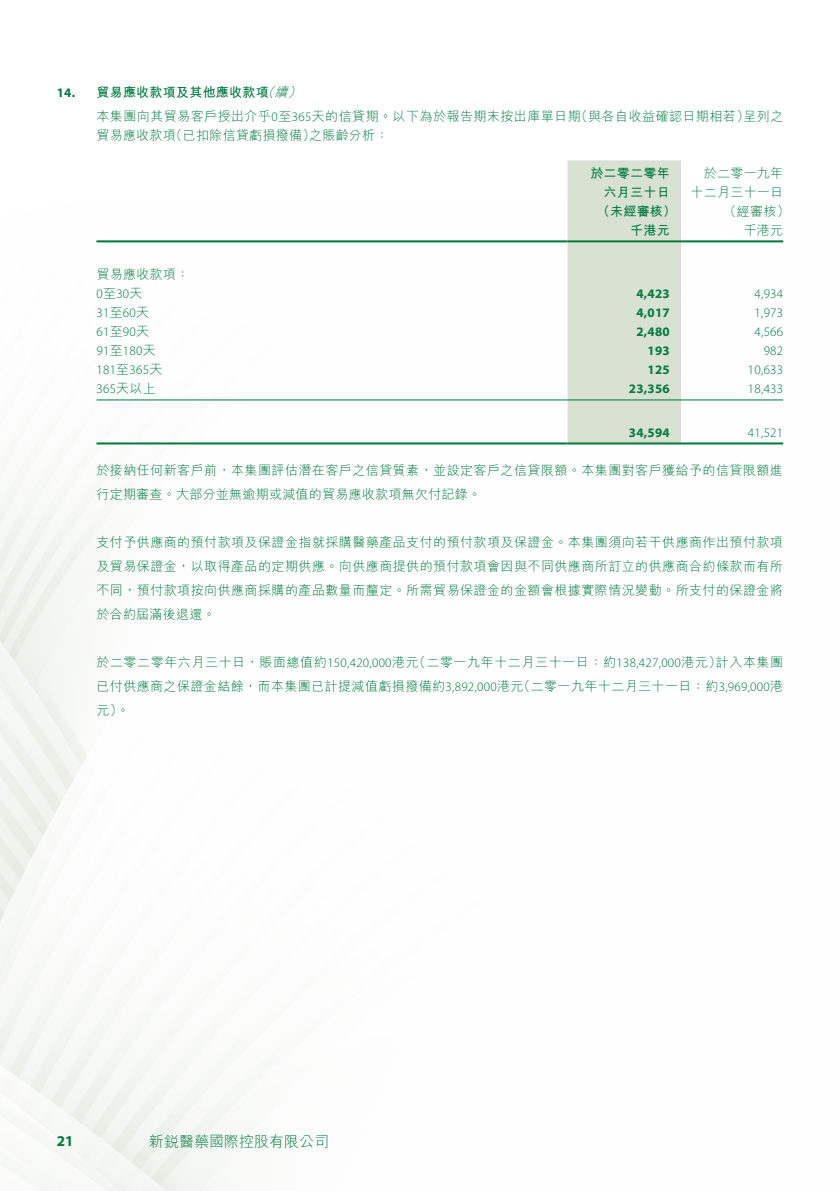
<style>
.page{position:relative;width:840px;height:1191px;background:#fff}
.page>*{position:absolute;margin:0;border:0;box-sizing:border-box;transform-origin:0 0}
.t1{font:300 15px "M Hei HK";color:#00793e}
.t2{font:700 15px "Myriad Pro";color:#00793e}
.t3{font:300 13px/24px "M Hei HK";letter-spacing:.035em;color:#00793e}
.t4{font:300 13px "Myriad Pro";letter-spacing:.02em;color:#00793e}
.t5{font:700 13px "Myriad Pro";letter-spacing:.02em;color:#00793e}
.t6{font:700 13px/19px "M Hei HK";letter-spacing:.02em;color:#00793e;text-align:right}
.t7{font:italic 300 13px "M Hei HK";color:#00793e}
.s1{font-weight:300;font-style:italic}
.s2{font-family:"Myriad Pro"}
.s3{font-family:"M Hei HK"}
</style>
<div class="page">
<img style="left:0;top:201px;width:784px;height:990px">
<div style="left:567px;top:160px;width:113px;height:282px;background:#d8e1d2"></div>
<hr style="left:96px;top:240px;width:471px;height:2px;background:#00793e">
<hr style="left:567px;top:240px;width:113px;height:2px;background:#00793e">
<hr style="left:680px;top:240px;width:102px;height:2px;background:#00793e">
<hr style="left:96px;top:399px;width:471px;height:1px;background:#00793e">
<hr style="left:567px;top:399px;width:113px;height:1px;background:#00793e">
<hr style="left:680px;top:399px;width:102px;height:1px;background:#00793e">
<hr style="left:96px;top:442px;width:471px;height:2px;background:#00793e">
<hr style="left:567px;top:442px;width:113px;height:2px;background:#00793e">
<hr style="left:680px;top:442px;width:102px;height:2px;background:#00793e">
<p class="t5" style="left:57px;top:84px;width:20px">14.</p>
<p class="t6" style="left:96px;top:81px;width:196px">貿易應收款項及其他應收款項<span class="s1">續</span></p>
<p class="t7" style="left:261px;top:85px;width:18px">（</p>
<p class="t7" style="left:287px;top:85px;width:18px">(</p>
<p class="t3" style="left:309px;top:106px;width:273px;line-height:19px;text-indent:-212px">本集團向其貿易客戶授出介乎至<span class="s2">0 365</span>天的信貸期。以下為於報告期末按出庫單日期之賬齡分析：</p>
<p class="t3" style="left:574px;top:104px;width:176px">（與各自收益確認日期相若）</p>
<p class="t3" style="left:743px;top:104px;width:41px">呈列之</p>
<p class="t3" style="left:169px;top:123px;width:147px">（已扣除信貸虧損撥備）</p>
<p class="t3" style="left:96px;top:123px;width:81px">貿易應收款項</p>
<p class="t6" style="left:590px;top:162px;width:81px">於二零二零年六月三十日</p>
<p class="t3" style="left:703px;top:161px;width:81px">於二零一九年</p>
<p class="t3" style="left:690px;top:180px;width:94px">十二月三十一日</p>
<p class="t3" style="left:723px;top:199px;width:68px">（經審核(</p>
<p class="t6" style="left:596px;top:200px;width:81px">（未經審核）</p>
<p class="t6" style="left:629px;top:219px;width:41px">千港元</p>
<p class="t3" style="left:743px;top:218px;width:41px">千港元</p>
<p class="t3" style="left:96px;top:262px;width:94px">貿易應收款項：</p>
<p class="t4" style="left:96px;top:285px;width:48px"><span class="s3">至</span>0 30<span class="s3">天</span></p>
<p class="t5" style="left:636px;top:285px;width:35px">4,423</p>
<p class="t4" style="left:754px;top:285px;width:30px">4,934</p>
<p class="t4" style="left:96px;top:305px;width:54px">31<span class="s3">至</span>60<span class="s3">天</span></p>
<p class="t5" style="left:636px;top:304px;width:35px">4,017</p>
<p class="t4" style="left:754px;top:305px;width:30px">1,973</p>
<p class="t4" style="left:96px;top:324px;width:54px">61<span class="s3">至</span>90<span class="s3">天</span></p>
<p class="t5" style="left:636px;top:323px;width:35px">2,480</p>
<p class="t4" style="left:754px;top:324px;width:30px">4,566</p>
<p class="t4" style="left:96px;top:343px;width:61px">91<span class="s3">至</span>180<span class="s3">天</span></p>
<p class="t5" style="left:647px;top:342px;width:24px">193</p>
<p class="t4" style="left:763px;top:343px;width:21px">982</p>
<p class="t4" style="left:96px;top:362px;width:67px">181<span class="s3">至</span>365<span class="s3">天</span></p>
<p class="t5" style="left:647px;top:361px;width:24px">125</p>
<p class="t4" style="left:747px;top:362px;width:37px">10,633</p>
<p class="t4" style="left:96px;top:381px;width:61px">365<span class="s3">天以上</span></p>
<p class="t5" style="left:628px;top:380px;width:42px">23,356</p>
<p class="t4" style="left:747px;top:381px;width:37px">18,433</p>
<p class="t5" style="left:628px;top:424px;width:42px">34,594</p>
<p class="t3" style="left:96px;top:458px;width:687px">於接納任何新客戶前，本集團評估潛在客戶之信貸質素，並設定客戶之信貸限額。本集團對客戶獲給予的信貸限額進行定期審查。大部分並無逾期或減值的貿易應收款項無欠付記錄。</p>
<p class="t3" style="left:96px;top:530px;width:687px;text-align:justify">支付予供應商的預付款項及保證金指就採購醫藥產品支付的預付款項及保證金。本集團須向若干供應商作出預付款項及貿易保證金，以取得產品的定期供應。向供應商提供的預付款項會因與不同供應商所訂立的供應商合約條款而有所不同，預付款項按向供應商採購的產品數量而釐定。所需貿易保證金的金額會根據實際情況變動。所支付的保證金將於合約屆滿後退還。</p>
<p class="t3" style="left:715px;top:650px;width:69px">計入本集團</p>
<p class="t4" style="left:747px;top:424px;width:37px">41,521</p>
<p class="t3" style="left:412px;top:650px;width:310px">（二零一九年十二月三十一日：約<span class="s2">138,427,000</span>港元）</p>
<p class="t3" style="left:96px;top:650px;width:323px">於二零二零年六月三十日，賬面總值約<span class="s2">150,420,000</span>港元</p>
<p class="t3" style="left:96px;top:674px;width:428px">已付供應商之保證金結餘，而本集團已計提減值虧損撥備約<span class="s2">3,892,000</span>港元元。(</p>
<p class="t3" style="left:517px;top:674px;width:267px">（二零一九年十二月三十一日：約<span class="s2">3,969,000</span>港</p>
<p class="t2" style="left:57px;top:1131px;width:18px">21</p>
<p class="t1" style="left:149px;top:1134px;width:181px">新銳醫藥國際控股有限公司</p>
</div>
